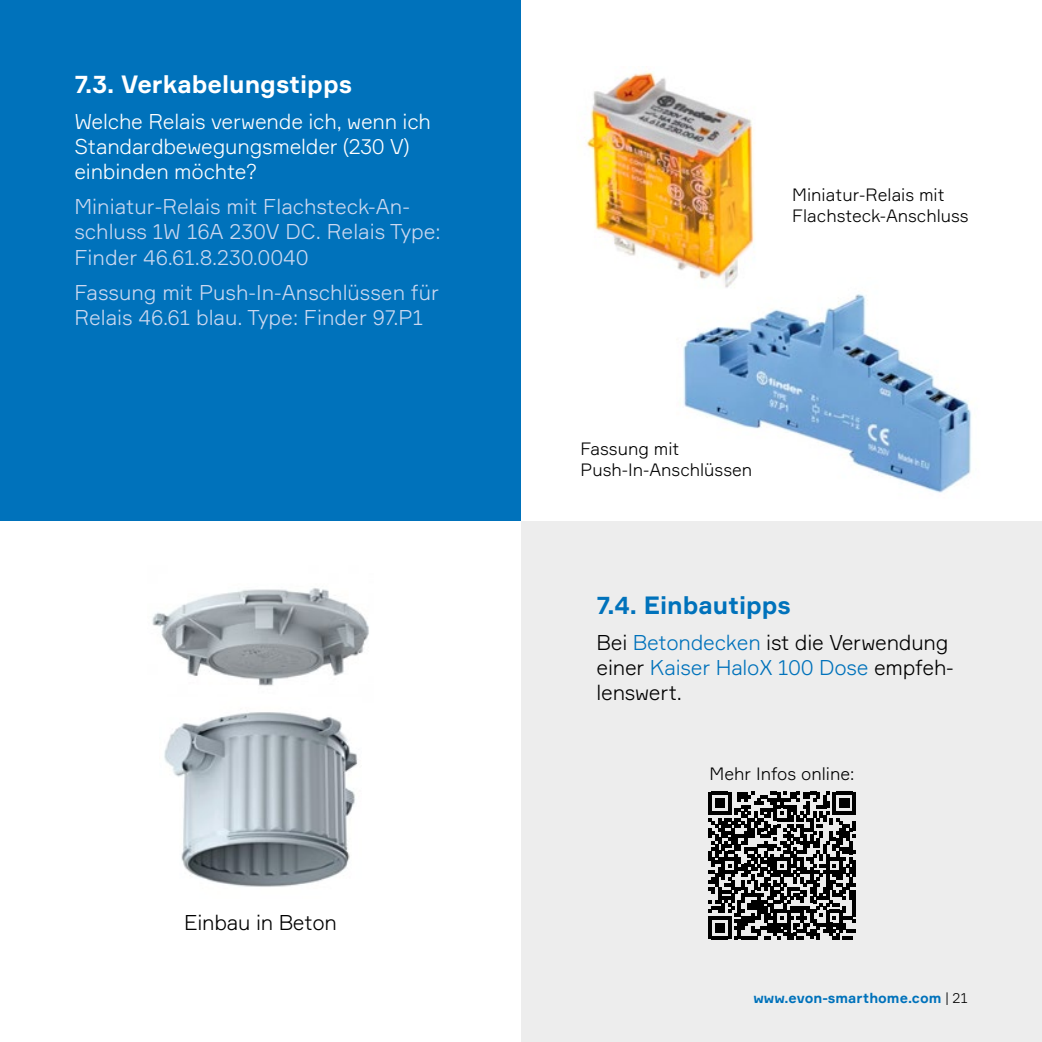
<style>
.page{position:relative;width:1042px;height:1042px;background:#fff}
.page>*{position:absolute;margin:0;border:0;box-sizing:border-box;transform-origin:0 0}
.t1{font:700 24.5px "Formular";color:#fff}
.t2{font:700 24.5px "Formular";color:#0072bb}
.t3{font:300 21px/25.2px "Formular";color:#cbd8f0}
.t4{font:300 21px/25.2px "Formular";letter-spacing:-.01em;color:#000}
.t5{font:300 21px/25.2px "Formular";letter-spacing:-.01em;color:#fff}
.t6{font:300 17.5px/21px "Formular";color:#000}
.t7{font:700 14px "Formular";color:#0072bb}
.s1{color:#0072bb}
.s2{font-weight:300;color:#000}
</style>
<div class="page">
<div style="left:0;top:0;width:521px;height:521px;background:#0072bb"></div>
<div style="left:521px;top:521px;width:521px;height:521px;background:#ededed"></div>
<svg style="left:708px;top:792px;width:148px;height:147px"></svg>
<img style="left:683px;top:294px;width:289px;height:199px">
<img style="left:586px;top:72px;width:199px;height:223px">
<img style="left:152px;top:588px;width:217px;height:98px">
<img style="left:164px;top:712px;width:194px;height:175px">
<p class="t1" style="left:74px;top:70px;width:279px">7.3. Verkabelungstipps</p>
<p class="t5" style="left:74px;top:108px;width:358px">Welche Relais verwende ich, wenn ich<br>Standardbewegungsmelder (230 V) einbinden möchte?</p>
<p class="t3" style="left:74px;top:194px;width:368px">Miniatur-Relais mit Flachsteck-An&shy;schluss 1W 16A 230V DC. Relais Type:<br>Finder 46.61.8.230.0040</p>
<p class="t3" style="left:74px;top:279px;width:366px">Fassung mit Push-In-Anschlüssen für<br>Relais 46.61 blau. Type: Finder 97.P1</p>
<p class="t4" style="left:184px;top:910px;width:154px">Einbau in Beton</p>
<p class="t6" style="left:792px;top:183px;width:178px">Miniatur-Relais mit<br>Flachsteck-Anschluss</p>
<p class="t6" style="left:580px;top:438px;width:173px">Fassung mit<br>Push-In-Anschlüssen</p>
<p class="t2" style="left:596px;top:590px;width:196px">7.4. Einbautipps</p>
<p class="t4" style="left:596px;top:629px;width:359px">Bei <span class="s1">Betondecken</span> ist die Verwendung einer <span class="s1">Kaiser HaloX 100 Dose</span> empfeh&shy;lenswert.</p>
<p class="t6" style="left:709px;top:762px;width:146px">Mehr Infos online:</p>
<p class="t7" style="left:753px;top:989px;width:216px">www.evon-smarthome.com <span class="s2">| 21</span></p>
</div>
